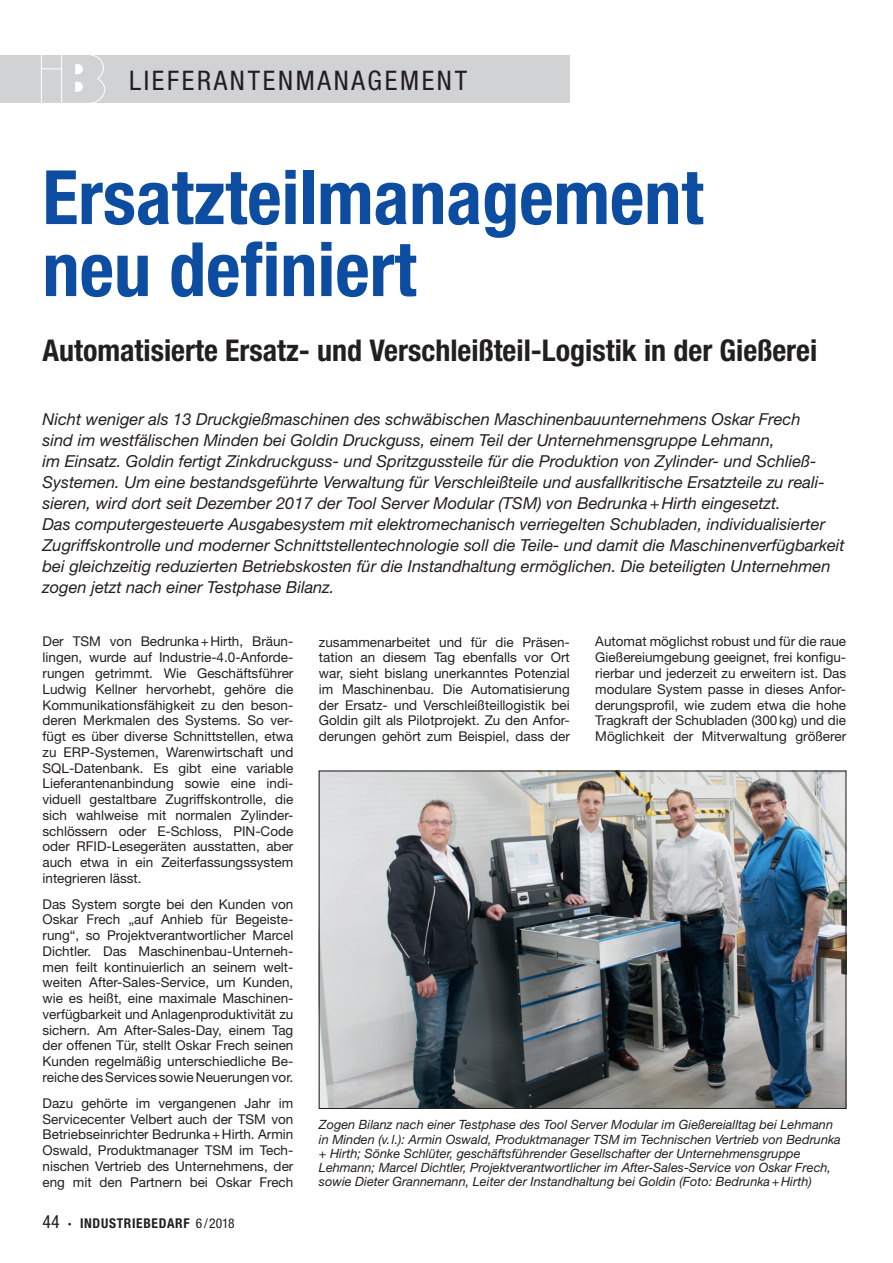
<style>
.page{position:relative;width:893px;height:1263px;background:#fff}
.page>*{position:absolute;margin:0;border:0;box-sizing:border-box;transform-origin:0 0}
.t1{font:700 condensed 75px/72px "Helvetica Neue";color:#0d4da1}
.t2{font:700 condensed 30px "Helvetica Neue";color:#231f20}
.t3{font:condensed 27px "Helvetica Neue";letter-spacing:.1em;color:#231f20}
.t4{font:italic 16.5px/21px "Helvetica Neue";color:#231f20}
.t5{font:13.5px/15.8px "Helvetica Neue";color:#231f20;text-align:justify}
.t6{font:700 condensed 13.5px "Helvetica Neue";letter-spacing:.05em;color:#231f20}
.t7{font:italic 12.75px/14.2px "Helvetica Neue";color:#231f20}
.s1{font-weight:400;font-size:18px}
.s2{font-weight:400}
</style>
<div class="page">
<div style="left:0;top:56px;width:570px;height:47px;background:#d1d2d4"></div>
<svg style="left:40px;top:55px;width:68px;height:48px"></svg>
<img style="left:321px;top:773px;width:523px;height:334px">
<h3 class="t3" style="left:129px;top:65px;width:340px">LIEFERANTENMANAGEMENT</h3>
<h1 class="t1" style="left:43px;top:160px;width:662px">Ersatzteilmanagement neu definiert</h1>
<h2 class="t2" style="left:43px;top:332px;width:776px">Automatisierte Ersatz- und Verschleißteil-Logistik in der Gießerei</h2>
<p class="t4" style="left:43px;top:409px;width:804px">Nicht weniger als 13 Druckgießmaschinen des schwäbischen Maschinenbauunternehmens Oskar Frech<br>sind im westfälischen Minden bei Goldin Druckguss, einem Teil der Unternehmensgruppe Lehmann,<br>im Einsatz. Goldin fertigt Zinkdruckguss- und Spritzgussteile für die Produktion von Zylinder- und Schließ-Systemen. Um eine bestandsgeführte Verwaltung für Verschleißteile und ausfallkritische Ersatzteile zu reali&shy;sieren, wird dort seit Dezember 2017 der Tool Server Modular (TSM) von Bedrunka+Hirth eingesetzt.<br>Das computergesteuerte Ausgabesystem mit elektromechanisch verriegelten Schubladen, individualisierter Zugriffskontrolle und moderner Schnittstellentechnologie soll die Teile- und damit die Maschinenverfügbarkeit bei gleichzeitig reduzierten Betriebskosten für die Instandhaltung ermöglichen. Die beteiligten Unternehmen zogen jetzt nach einer Testphase Bilanz.</p>
<p class="t5" style="left:43px;top:634px;width:252px">Der TSM von Bedrunka+Hirth, Bräun&shy;lingen, wurde auf Industrie-4.0-Anforde&shy;rungen getrimmt. Wie Geschäftsführer Ludwig Kellner hervorhebt, gehöre die Kommunikationsfähigkeit zu den beson&shy;deren Merkmalen des Systems. So ver&shy;fügt es über diverse Schnittstellen, etwa zu ERP-Systemen, Warenwirtschaft und SQL-Datenbank. Es gibt eine variable Lieferantenanbindung sowie eine indi&shy;viduell gestaltbare Zugriffskontrolle, die sich wahlweise mit normalen Zylinder&shy;schlössern oder E-Schloss, PIN-Code oder RFID-Lesegeräten ausstatten, aber auch etwa in ein Zeiterfassungssystem integrieren lässt.</p>
<p class="t5" style="left:43px;top:896px;width:252px">Das System sorgte bei den Kunden von Oskar Frech „auf Anhieb für Begeiste&shy;rung“, so Projektverantwortlicher Marcel Dichtler. Das Maschinenbau-Unterneh&shy;men feilt kontinuierlich an seinem welt&shy;weiten After-Sales-Service, um Kunden, wie es heißt, eine maximale Maschinen&shy;verfügbarkeit und Anlagenproduktivität zu sichern. Am After-Sales-Day, einem Tag der offenen Tür, stellt Oskar Frech seinen Kunden regelmäßig unterschiedliche Be&shy;reiche des Services sowie Neuerungen vor.</p>
<p class="t5" style="left:43px;top:1095px;width:252px">Dazu gehörte im vergangenen Jahr im Servicecenter Velbert auch der TSM von Betriebseinrichter Bedrunka+Hirth. Armin Oswald, Produktmanager TSM im Tech&shy;nischen Vertrieb des Unternehmens, der eng mit den Partnern bei Oskar Frech</p>
<p class="t5" style="left:595px;top:634px;width:252px">Automat möglichst robust und für die raue Gießereiumgebung geeignet, frei konfigu&shy;rierbar und jederzeit zu erweitern ist. Das modulare System passe in dieses Anfor&shy;derungsprofil, wie zudem etwa die hohe Tragkraft der Schubladen (300kg) und die Möglichkeit der Mitverwaltung größerer</p>
<p class="t5" style="left:319px;top:634px;width:252px">zusammenarbeitet und für die Präsen&shy;tation an diesem Tag ebenfalls vor Ort war, sieht bislang unerkanntes Potenzial im Maschinenbau. Die Automatisierung der Ersatz- und Verschleißteillogistik bei Goldin gilt als Pilotprojekt. Zu den Anfor&shy;derungen gehört zum Beispiel, dass der</p>
<p class="t7" style="left:319px;top:1117px;width:523px">Zogen Bilanz nach einer Testphase des Tool Server Modular im Gießereialltag bei Lehmann in Minden (v.l.): Armin Oswald, Produktmanager TSM im Technischen Vertrieb von Bedrunka + Hirth; Sönke Schlüter, geschäftsführender Gesellschafter der Unternehmensgruppe Lehmann; Marcel Dichtler, Projektverantwortlicher im After-Sales-Service von Oskar Frech, sowie Dieter Grannemann, Leiter der Instandhaltung bei Goldin (Foto: Bedrunka+Hirth)</p>
<p class="t6" style="left:43px;top:1215px;width:193px"><span class="s1">44</span> · INDUSTRIEBEDARF <span class="s2">6/2018</span></p>
</div>
